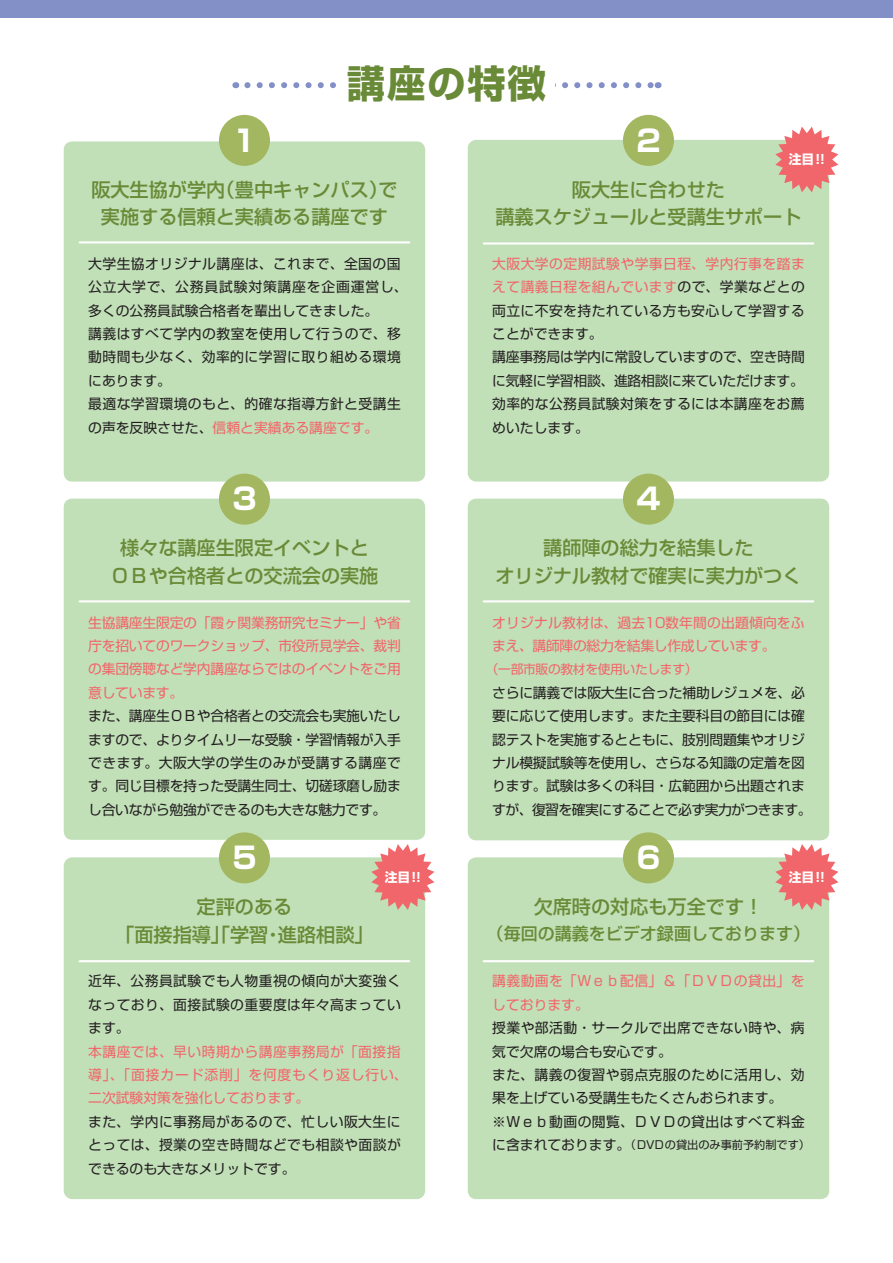
<style>
.page{position:relative;width:893px;height:1263px;background:#fff}
.page>*{position:absolute;margin:0;border:0;box-sizing:border-box;transform-origin:0 0}
.t1{font:38.25px "Shin Go Pro Bold 90 msp RKSJ H";letter-spacing:.05em;color:#698a37}
.t2{font:29.7px "Shin Go Pro Bold 90 msp RKSJ H";color:#fff}
.t3{font:19.2px/27.6px "Shin Go Pro Medium 90 msp RKSJ H";color:#698a37;text-align:center}
.t4{font:16.95px "Shin Go Pro Medium 90 msp RKSJ H";color:#698a37}
.t5{font:13.8px/23.4px "Shin Go Pro Regular 90 msp RKSJ H";letter-spacing:.03em;color:#231f20}
.t6{font:13.8px/23.4px "Shin Go Pro Regular 90 msp RKSJ H";letter-spacing:-.015em;color:#231f20}
.t7{font:13.8px/23.4px "Shin Go Pro Regular 90 msp RKSJ H";letter-spacing:.03em;color:#f1666a}
.t8{font:13.8px/23.4px "Shin Go Pro Regular 90 msp RKSJ H";color:#f1666a;text-align:justify}
.t9{font:13.8px/23.4px "Shin Go Pro Regular 90 msp RKSJ H";letter-spacing:-.025em;color:#f1666a}
.t10{font:12.75px "Shin Go Pro Regular 90 msp RKSJ H";letter-spacing:-.025em;color:#f1666a}
.t11{font:12.75px "Shin Go Pro Bold 90 msp RKSJ H";color:#fff}
.t12{font:11.1px "Shin Go Pro Regular 90 msp RKSJ H";color:#231f20}
.s1{color:#f1666a}
.s2{font-size:13.8px}
</style>
<div class="page">
<svg style="left:247px;top:82px;width:404px;height:6px"></svg>
<div style="left:338px;top:64px;width:217px;height:51px;background:#fff"></div>
<div style="left:0;top:0;width:893px;height:17px;background:#838fc7"></div>
<div style="left:64px;top:141px;width:361px;height:341px;background:#c1e0b8;border-radius:9px"></div>
<div style="left:219px;top:115px;width:51px;height:51px;background:#a3b760;border-radius:50%"></div>
<hr style="left:80px;top:241px;width:329px;height:2px;background:#fff">
<div style="left:64px;top:499px;width:361px;height:341px;background:#c1e0b8;border-radius:9px"></div>
<div style="left:219px;top:474px;width:51px;height:51px;background:#a3b760;border-radius:50%"></div>
<hr style="left:80px;top:600px;width:329px;height:2px;background:#fff">
<div style="left:468px;top:140px;width:361px;height:342px;background:#c1e0b8;border-radius:9px"></div>
<div style="left:623px;top:115px;width:51px;height:51px;background:#a3b760;border-radius:50%"></div>
<svg style="left:775px;top:127px;width:63px;height:65px"></svg>
<hr style="left:484px;top:242px;width:329px;height:3px;background:#fff">
<div style="left:468px;top:499px;width:361px;height:341px;background:#c1e0b8;border-radius:9px"></div>
<div style="left:623px;top:474px;width:51px;height:51px;background:#a3b760;border-radius:50%"></div>
<div style="left:468px;top:857px;width:361px;height:342px;background:#c1e0b8;border-radius:9px"></div>
<div style="left:623px;top:832px;width:51px;height:51px;background:#a3b760;border-radius:50%"></div>
<svg style="left:775px;top:844px;width:63px;height:66px"></svg>
<div style="left:64px;top:857px;width:361px;height:342px;background:#c1e0b8;border-radius:9px"></div>
<div style="left:219px;top:832px;width:51px;height:51px;background:#a3b760;border-radius:50%"></div>
<svg style="left:371px;top:844px;width:63px;height:66px"></svg>
<hr style="left:80px;top:960px;width:329px;height:2px;background:#fff">
<hr style="left:484px;top:960px;width:329px;height:2px;background:#fff">
<hr style="left:484px;top:600px;width:329px;height:2px;background:#fff">
<h1 class="t1" style="left:347px;top:69px;width:200px">講座の特徴</h1>
<h2 class="t2" style="left:232px;top:129px;width:26px">1</h2>
<h3 class="t3" style="left:91px;top:178px;width:308px">阪大生協が学内（豊中キャンパス）で実施する信頼と実績ある講座です</h3>
<p class="t5" style="left:88px;top:254px;width:321px">大学生協オリジナル講座は、これまで、全国の国公立大学で、公務員試験対策講座を企画運営し、多くの公務員試験合格者を輩出してきました。<br>講義はすべて学内の教室を使用して行うので、移動時間も少なく、効率的に学習に取り組める環境にあります。<br>最適な学習環境のもと、的確な指導方針と受講生の声を反映させた、<span class="s1">信頼と実績ある講座です。</span></p>
<h2 class="t2" style="left:232px;top:488px;width:26px">3</h2>
<h3 class="t3" style="left:110px;top:537px;width:269px">様々な講座生限定イベントと<br>ＯＢや合格者との交流会の実施</h3>
<p class="t8" style="left:88px;top:613px;width:314px">生協講座生限定の「霞ヶ関業務研究セミナー」や省庁を招いてのワークショップ、市役所見学会、裁判の集団傍聴など学内講座ならではのイベントをご用意しています。</p>
<p class="t5" style="left:88px;top:706px;width:314px;text-align:justify">また、講座生ＯＢや合格者との交流会も実施いたしますので、よりタイムリーな受験・学習情報が入手できます。大阪大学の学生のみが受講する講座です。同じ目標を持った受講生同士、切磋琢磨し励まし合いながら勉強ができるのも大きな魅力です。</p>
<h2 class="t2" style="left:232px;top:847px;width:26px">5</h2>
<h3 class="t3" style="left:125px;top:896px;width:241px">定評のある<br>｢面接指導｣｢学習・進路相談｣</h3>
<p class="t5" style="left:88px;top:971px;width:314px;text-align:justify">近年、公務員試験でも人物重視の傾向が大変強くなっており、面接試験の重要度は年々高まっています。</p>
<p class="t7" style="left:88px;top:1042px;width:321px">本講座では、早い時期から講座事務局が｢面接指導｣、｢面接カード添削｣を何度もくり返し行い、二次試験対策を強化しております。</p>
<p class="t5" style="left:88px;top:1112px;width:314px;text-align:justify">また、学内に事務局があるので、忙しい阪大生にとっては、授業の空き時間などでも相談や面談ができるのも大きなメリットです。</p>
<p class="t11" style="left:385px;top:872px;width:38px">注目!!</p>
<h2 class="t2" style="left:636px;top:129px;width:26px">2</h2>
<h3 class="t3" style="left:495px;top:178px;width:308px">阪大生に合わせた<br>講義スケジュールと受講生サポート</h3>
<p class="t5" style="left:492px;top:254px;width:314px"><span class="s1">大阪大学の定期試験や学事日程、学内行事を踏まえて講義日程を組んでいます</span>ので、学業などとの両立に不安を持たれている方も安心して学習することができます。<br>講座事務局は学内に常設していますので、空き時間に気軽に学習相談、進路相談に来ていただけます。効率的な公務員試験対策をするには本講座をお薦めいたします。</p>
<p class="t11" style="left:789px;top:155px;width:38px">注目!!</p>
<h2 class="t2" style="left:636px;top:488px;width:26px">4</h2>
<h3 class="t3" style="left:495px;top:537px;width:308px">講師陣の総力を結集した<br>オリジナル教材で確実に実力がつく</h3>
<p class="t9" style="left:492px;top:613px;width:314px">オリジナル教材は、過去10数年間の出題傾向をふまえ、講師陣の総力を結集し作成しています。</p>
<p class="t10" style="left:486px;top:664px;width:213px">（一部市販の教材を使用いたします）</p>
<p class="t6" style="left:492px;top:683px;width:321px">さらに講義では阪大生に合った補助レジュメを、必要に応じて使用します。また主要科目の節目には確認テストを実施するとともに、肢別問題集やオリジナル模擬試験等を使用し、さらなる知識の定着を図ります。試験は多くの科目・広範囲から出題されますが、復習を確実にすることで必ず実力がつきます。</p>
<h2 class="t2" style="left:636px;top:847px;width:26px">6</h2>
<p class="t11" style="left:789px;top:872px;width:38px">注目!!</p>
<h3 class="t3" style="left:534px;top:896px;width:231px">欠席時の対応も万全です！</h3>
<p class="t4" style="left:487px;top:927px;width:325px">（毎回の講義をビデオ録画しております）</p>
<p class="t7" style="left:492px;top:971px;width:314px">講義動画を｢Ｗｅｂ配信｣＆｢ＤＶＤの貸出｣をしております。</p>
<p class="t5" style="left:492px;top:1018px;width:314px">授業や部活動・サークルで出席できない時や、病気で欠席の場合も安心です。<br>また、講義の復習や弱点克服のために活用し、効果を上げている受講生もたくさんおられます。<br>※Ｗｅｂ動画の閲覧、ＤＶＤの貸出はすべて料金</p>
<p class="t12" style="left:492px;top:1141px;width:319px"><span class="s2">に含まれております。</span>（DVDの貸出のみ事前予約制です）</p>
</div>
